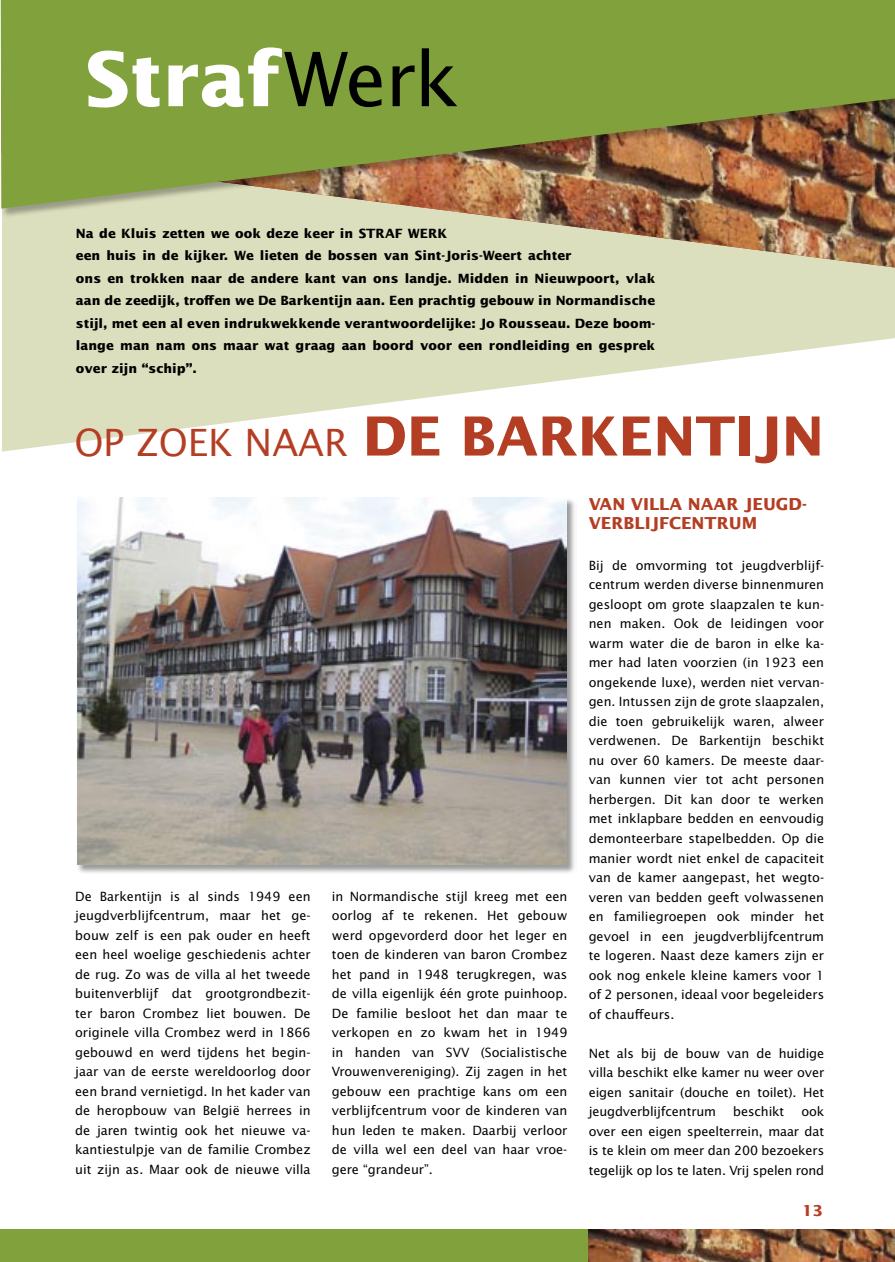
<style>
.page{position:relative;width:895px;height:1262px;background:#fff}
.page>*{position:absolute;margin:0;border:0;box-sizing:border-box;transform-origin:0 0}
.t1{font:700 75px "Lucida Sans";color:#fff}
.t2{font:700 54px "Lucida Sans";color:#b43e23}
.t3{font:700 16.5px/19.5px "Lucida Sans";color:#b43e23}
.t4{font:700 15px "Lucida Sans";color:#b43e23}
.t5{font:12.75px/19.5px "Lucida Sans";color:#000;text-align:justify}
.t6{font:700 12.75px/22.5px "Lucida Sans";color:#000}
.s1{font-weight:400;color:#000}
.s2{font-weight:400;font-size:37.5px}
</style>
<div class="page">
<div style="left:0;top:1229px;width:895px;height:32px;background:#80a13b"></div>
<img style="left:588px;top:1229px;width:307px;height:32px">
<svg style="left:2px;top:271px;width:893px;height:180px;fill:#dbdfbd"></svg>
<div style="left:2px;top:218px;width:214px;height:53px;background:#dbdfbd"></div>
<img style="left:216px;top:218px;width:679px;height:53px">
<div style="left:0;top:0;width:895px;height:218px;background:#000;opacity:.3"></div>
<svg style="left:1px;top:0;width:894px;height:209px;fill:#80a13b"></svg>
<div style="left:76px;top:496px;width:501px;height:378px;background:#000;opacity:.4"></div>
<img style="left:77px;top:497px;width:490px;height:368px">
<h1 class="t1" style="left:85px;top:34px;width:375px">Straf<span class="s1">Werk</span></h1>
<p class="t6" style="left:76px;top:221px;width:581px">Na de Kluis zetten we ook deze keer in STRAF WERK<br>een huis in de kijker. We lieten de bossen van Sint-Joris-Weert achter<br>ons en trokken naar de andere kant van ons landje. Midden in Nieuwpoort, vlak aan de zeedijk, troffen we De Barkentijn aan. Een prachtig gebouw in Normandische stijl, met een al even indrukwekkende verantwoordelijke: Jo Rousseau. Deze boom&shy;lange man nam ons maar wat graag aan boord voor een rondleiding en gesprek over zijn “schip”.</p>
<h2 class="t2" style="left:74px;top:403px;width:751px"><span class="s2">OP ZOEK NAAR</span> DE BARKENTIJN</h2>
<p class="t5" style="left:75px;top:886px;width:237px">De Barkentijn is al sinds 1949 een jeugdverblijfcentrum, maar het ge&shy;bouw zelf is een pak ouder en heeft een heel woelige geschiedenis achter de rug. Zo was de villa al het tweede buitenverblijf dat grootgrondbezit&shy;ter baron Crombez liet bouwen. De originele villa Crombez werd in 1866 gebouwd en werd tijdens het begin&shy;jaar van de eerste wereldoorlog door een brand vernietigd. In het kader van de heropbouw van België herrees in de jaren twintig ook het nieuwe va&shy;kantiestulpje van de familie Crombez uit zijn as. Maar ook de nieuwe villa</p>
<p class="t5" style="left:332px;top:886px;width:237px">in Normandische stijl kreeg met een oorlog af te rekenen. Het gebouw werd opgevorderd door het leger en toen de kinderen van baron Crombez het pand in 1948 terugkregen, was de villa eigenlijk één grote puinhoop.<br>De familie besloot het dan maar te verkopen en zo kwam het in 1949 in handen van SVV (Socialistische Vrouwenvereniging). Zij zagen in het gebouw een prachtige kans om een verblijfcentrum voor de kinderen van hun leden te maken. Daarbij verloor de villa wel een deel van haar vroe&shy;gere “grandeur”.</p>
<p class="t3" style="left:589px;top:494px;width:220px">VAN VILLA NAAR JEUGD-<br>VERBLIJFCENTRUM</p>
<p class="t5" style="left:589px;top:555px;width:237px">Bij de omvorming tot jeugdverblijf&shy;centrum werden diverse binnenmuren gesloopt om grote slaapzalen te kun&shy;nen maken. Ook de leidingen voor warm water die de baron in elke ka&shy;mer had laten voorzien (in 1923 een ongekende luxe), werden niet vervan&shy;gen. Intussen zijn de grote slaapzalen, die toen gebruikelijk waren, alweer verdwenen. De Barkentijn beschikt nu over 60 kamers. De meeste daar&shy;van kunnen vier tot acht personen herbergen. Dit kan door te werken met inklapbare bedden en eenvoudig demonteerbare stapelbedden. Op die manier wordt niet enkel de capaciteit van de kamer aangepast, het wegto&shy;veren van bedden geeft volwassenen en familiegroepen ook minder het gevoel in een jeugdverblijfcentrum te logeren. Naast deze kamers zijn er ook nog enkele kleine kamers voor 1 of 2 personen, ideaal voor begeleiders of chauffeurs.</p>
<p class="t5" style="left:589px;top:1042px;width:237px">Net als bij de bouw van de huidige villa beschikt elke kamer nu weer over eigen sanitair (douche en toilet). Het jeugdverblijfcentrum</p>
<p class="t5" style="left:589px;top:1101px;width:237px;text-indent:213px">ook over een eigen speelterrein, maar dat is te klein om meer dan 200 bezoekers tegelijk op los te laten. Vrij spelen rond</p>
<p class="t5" style="left:733px;top:1101px;width:53px">beschikt</p>
<p class="t4" style="left:802px;top:1201px;width:22px">13</p>
</div>
